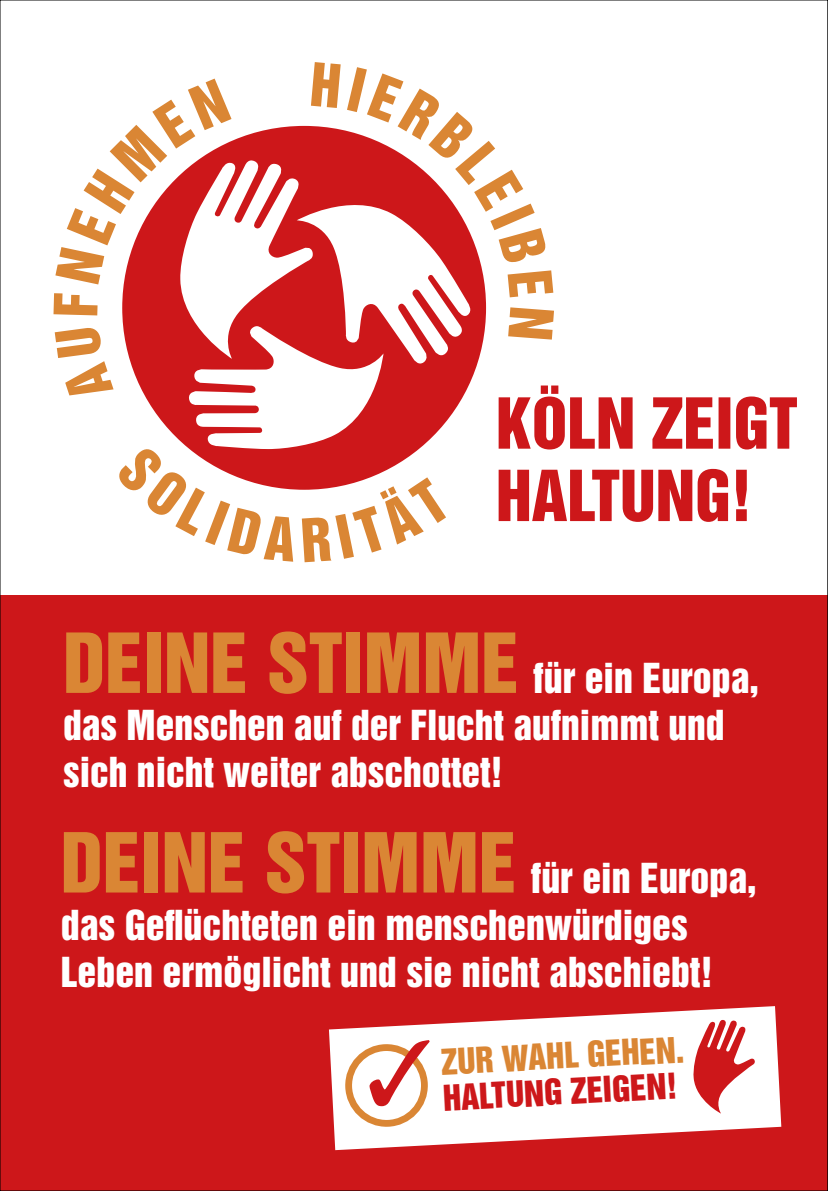
<style>
.page{position:relative;width:828px;height:1191px;background:#fff}
.page>*{position:absolute;margin:0;border:0;box-sizing:border-box;transform-origin:0 0}
.t1{font:37.8px/47.2px "Helvetica Inserat";color:#fff}
.t2{font:32.6px "Helvetica Inserat";color:#cd171a}
.t3{font:32.6px "Helvetica Inserat";color:#da8634}
.s1{font-size:75.6px;color:#da8634}
</style>
<div class="page">
<div style="left:0;top:595px;width:828px;height:596px;background:#cd171a"></div>
<svg style="left:498px;top:469px;width:249px;height:53px"></svg>
<svg style="left:498px;top:385px;width:299px;height:64px"></svg>
<svg style="left:53px;top:79px;width:178px;height:316px"></svg>
<svg style="left:311px;top:62px;width:243px;height:277px"></svg>
<div style="left:122px;top:126px;width:364px;height:364px;background:#cd171a;border-radius:50%"></div>
<svg style="left:117px;top:158px;width:356px;height:404px"></svg>
<svg style="left:329px;top:1006px;width:452px;height:144px;fill:#fff"></svg>
<svg style="left:692px;top:1019px;width:63px;height:94px"></svg>
<svg style="left:348px;top:1039px;width:83px;height:91px"></svg>
<p class="t1" style="left:63px;top:654px;width:697px"><span class="s1">DEINE STIMME</span> für ein Europa, das Menschen auf der Flucht aufnimmt und sich nicht weiter abschottet!</p>
<p class="t1" style="left:61px;top:854px;width:697px"><span class="s1">DEINE STIMME</span> für ein Europa, das Geflüchteten ein menschenwürdiges<br>Leben ermöglicht und sie nicht abschiebt!</p>
<p class="t3" style="left:440px;top:1042px;width:245px;rotate:-3deg">ZUR WAHL GEHEN.</p>
<p class="t2" style="left:442px;top:1078px;width:236px;rotate:-3deg">HALTUNG ZEIGEN!</p>
</div>
